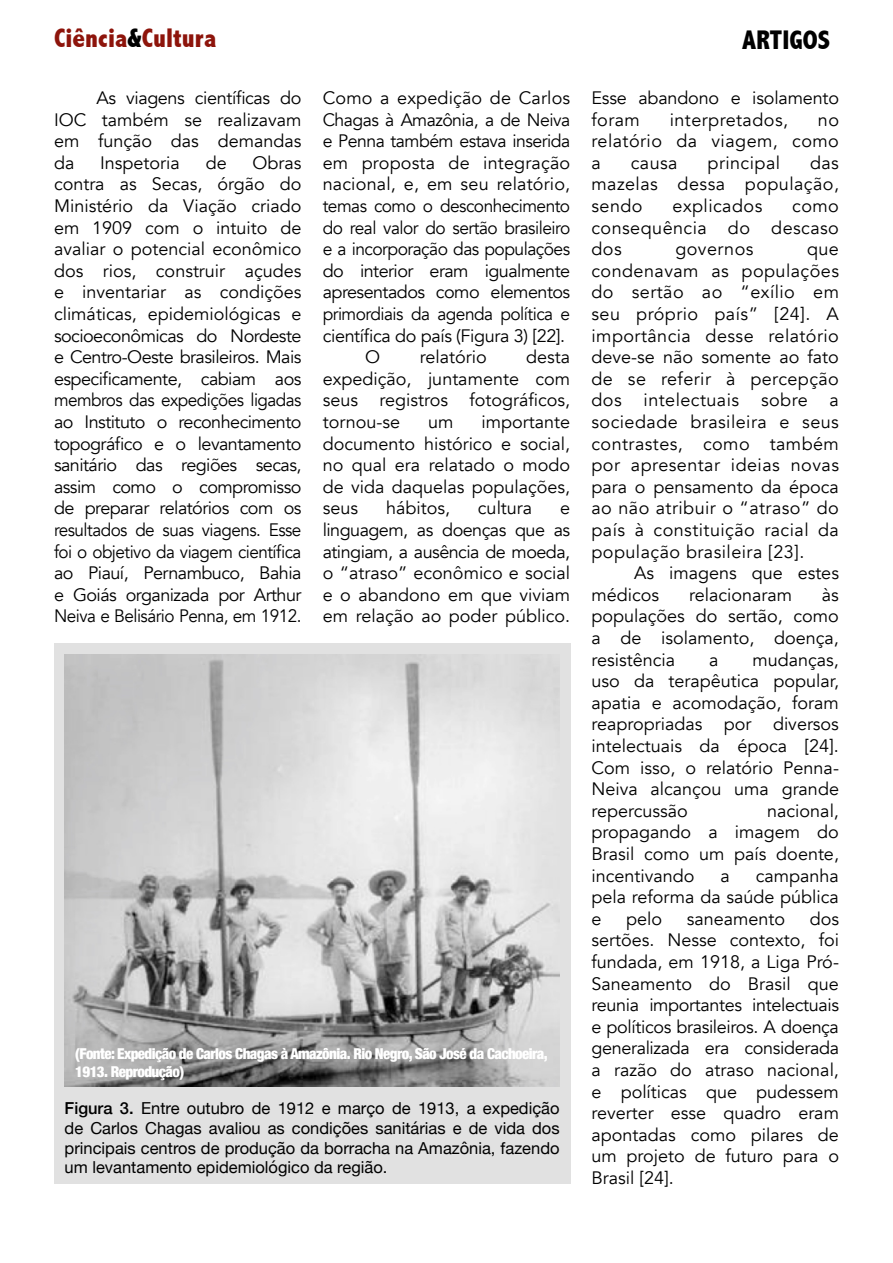
<style>
.page{position:relative;width:893px;height:1263px;background:#fff}
.page>*{position:absolute;margin:0;border:0;box-sizing:border-box;transform-origin:0 0}
.t1{font:800 condensed 27px "Abadi";color:#8d140b}
.t2{font:800 condensed 27px "Abadi";color:#000}
.t3{font:18px/21.6px "Avenir";color:#000;text-align:justify}
.t4{font:18px "Avenir";letter-spacing:-.03em;color:#000}
.t5{font:18px "Avenir";letter-spacing:-.03em;color:#000;scale:.96 1}
.t6{font:18px "Avenir";letter-spacing:.025em;color:#000}
.t7{font:18px "Avenir";letter-spacing:-.02em;color:#000}
.t8{font:16.5px/19.8px "Helvetica Neue";color:#000;text-align:justify}
.t9{font:900 condensed 15px/18px "Helvetica Neue";letter-spacing:-.04em;color:#fff}
.s1{color:#000}
.s2{font-weight:500}
</style>
<div class="page">
<div style="left:54px;top:644px;width:516px;height:540px;background:#e1e1e1"></div>
<img style="left:65px;top:654px;width:495px;height:433px">
<h1 class="t1" style="left:54px;top:22px;width:164px">Ciência<span class="s1">&amp;</span>Cultura</h1>
<h1 class="t2" style="left:742px;top:25px;width:89px">ARTIGOS</h1>
<p class="t3" style="left:54px;top:87px;width:249px;text-indent:43px">As viagens científicas do IOC também se realizavam em função das demandas da</p>
<p class="t3" style="left:54px;top:152px;width:249px;text-indent:198px">Obras contra as Secas, órgão do Ministério da Viação criado em 1909 com o intuito de avaliar o potencial econômico dos rios, construir açudes e inventariar as condições climáticas, epidemiológicas e socioeconômicas do Nordeste e Centro-Oeste brasileiros. Mais especificamente, cabiam aos membros das expedições ligadas ao Instituto o reconhecimento topográfico e o levantamento sanitário das regiões secas, assim como o compromisso de preparar relatórios com os resultados de suas viagens. Esse foi o objetivo da viagem científica ao Piauí, Pernambuco, Bahia e Goiás organizada por Arthur Neiva e Belisário Penna, em 1912.</p>
<p class="t3" style="left:100px;top:152px;width:81px">Inspetoria</p>
<p class="t3" style="left:206px;top:152px;width:23px">de</p>
<p class="t3" style="left:323px;top:87px;width:249px">Como a expedição de Carlos</p>
<p class="t4" style="left:323px;top:109px;width:249px">Chagas à Amazônia, a de Neiva</p>
<p class="t4" style="left:323px;top:130px;width:249px">e Penna também estava inserida</p>
<p class="t3" style="left:323px;top:152px;width:249px">em proposta de integração</p>
<p class="t3" style="left:323px;top:174px;width:249px">nacional, e, em seu relatório,</p>
<p class="t5" style="left:323px;top:195px;width:259px">temas como o desconhecimento</p>
<p class="t5" style="left:323px;top:217px;width:259px">do real valor do sertão brasileiro</p>
<p class="t4" style="left:323px;top:238px;width:249px">e a incorporação das populações</p>
<p class="t4" style="left:323px;top:260px;width:249px">do interior eram igualmente</p>
<p class="t4" style="left:323px;top:281px;width:249px">apresentados como elementos</p>
<p class="t5" style="left:323px;top:303px;width:259px">primordiais da agenda política e</p>
<p class="t7" style="left:323px;top:325px;width:244px">científica do país (Figura 3) [22].</p>
<p class="t3" style="left:365px;top:346px;width:17px">O</p>
<p class="t3" style="left:420px;top:346px;width:68px">relatório</p>
<p class="t3" style="left:323px;top:346px;width:249px;text-indent:203px">desta expedição, juntamente com seus registros fotográficos, tornou-se</p>
<p class="t3" style="left:323px;top:411px;width:249px;text-indent:159px">importante documento histórico e social, no qual era relatado o modo de vida daquelas populações, seus</p>
<p class="t3" style="left:428px;top:411px;width:27px">um</p>
<p class="t3" style="left:386px;top:498px;width:65px">hábitos,</p>
<p class="t3" style="left:478px;top:498px;width:56px">cultura</p>
<p class="t3" style="left:323px;top:498px;width:249px;text-indent:237px">e linguagem, as doenças que as atingiam, a ausência de moeda, o “atraso” econômico e social e o abandono em que viviam em relação ao poder público.</p>
<p class="t9" style="left:75px;top:1044px;width:474px">(Fonte: Expedição de Carlos Chagas à Amazônia. Rio Negro, São José da Cachoeira,<br>1913. Reprodução)</p>
<p class="t8" style="left:65px;top:1099px;width:496px"><span class="s2">Figura 3.</span> Entre outubro de 1912 e março de 1913, a expedição de Carlos Chagas avaliou as condições sanitárias e de vida dos principais centros de produção da borracha na Amazônia, fazendo um levantamento epidemiológico da região.</p>
<p class="t3" style="left:591px;top:87px;width:249px">Esse abandono e isolamento foram</p>
<p class="t6" style="left:670px;top:109px;width:120px">interpretados,</p>
<p class="t3" style="left:591px;top:109px;width:249px;text-indent:226px">no relatório da viagem, como a</p>
<p class="t3" style="left:591px;top:152px;width:249px;text-indent:219px">das mazelas dessa população, sendo</p>
<p class="t3" style="left:631px;top:152px;width:48px">causa</p>
<p class="t6" style="left:707px;top:152px;width:74px">principal</p>
<p class="t6" style="left:673px;top:195px;width:91px">explicados</p>
<p class="t3" style="left:591px;top:195px;width:249px;text-indent:201px">como consequência do descaso dos</p>
<p class="t3" style="left:591px;top:238px;width:249px;text-indent:216px">que condenavam as populações do sertão ao “exílio em seu próprio país” [24]. A importância desse relatório deve-se não somente ao fato de se referir à percepção dos intelectuais sobre a sociedade brasileira e seus contrastes, como também por apresentar ideias novas para o pensamento da época ao não atribuir o “atraso” do país à constituição racial da população brasileira [23].</p>
<p class="t3" style="left:591px;top:562px;width:249px;text-indent:43px">As imagens que estes médicos</p>
<p class="t6" style="left:675px;top:238px;width:80px">governos</p>
<p class="t3" style="left:689px;top:584px;width:104px">relacionaram</p>
<p class="t3" style="left:591px;top:584px;width:249px;text-indent:230px">às populações do sertão, como a de isolamento, doença, resistência</p>
<p class="t3" style="left:591px;top:649px;width:249px;text-indent:161px">mudanças, uso da terapêutica popular, apatia e acomodação, foram reapropriadas por diversos intelectuais da época [24].<br>Com isso, o relatório Penna-Neiva alcançou uma grande repercussão</p>
<p class="t3" style="left:709px;top:649px;width:11px">a</p>
<p class="t3" style="left:591px;top:800px;width:249px;text-indent:176px">nacional, propagando a imagem do Brasil como um país doente, incentivando</p>
<p class="t3" style="left:591px;top:865px;width:249px;text-indent:164px">campanha pela reforma da saúde pública e</p>
<p class="t3" style="left:720px;top:865px;width:11px">a</p>
<p class="t3" style="left:591px;top:908px;width:249px;text-indent:218px">dos sertões. Nesse contexto, foi fundada, em 1918, a Liga Pró-Saneamento do Brasil que reunia importantes intelectuais e políticos brasileiros. A doença generalizada era considerada a razão do atraso nacional, e políticas que pudessem reverter esse quadro eram apontadas como pilares de um projeto de futuro para o Brasil [24].</p>
<p class="t3" style="left:626px;top:908px;width:37px">pelo</p>
<p class="t3" style="left:687px;top:908px;width:100px">saneamento</p>
</div>
